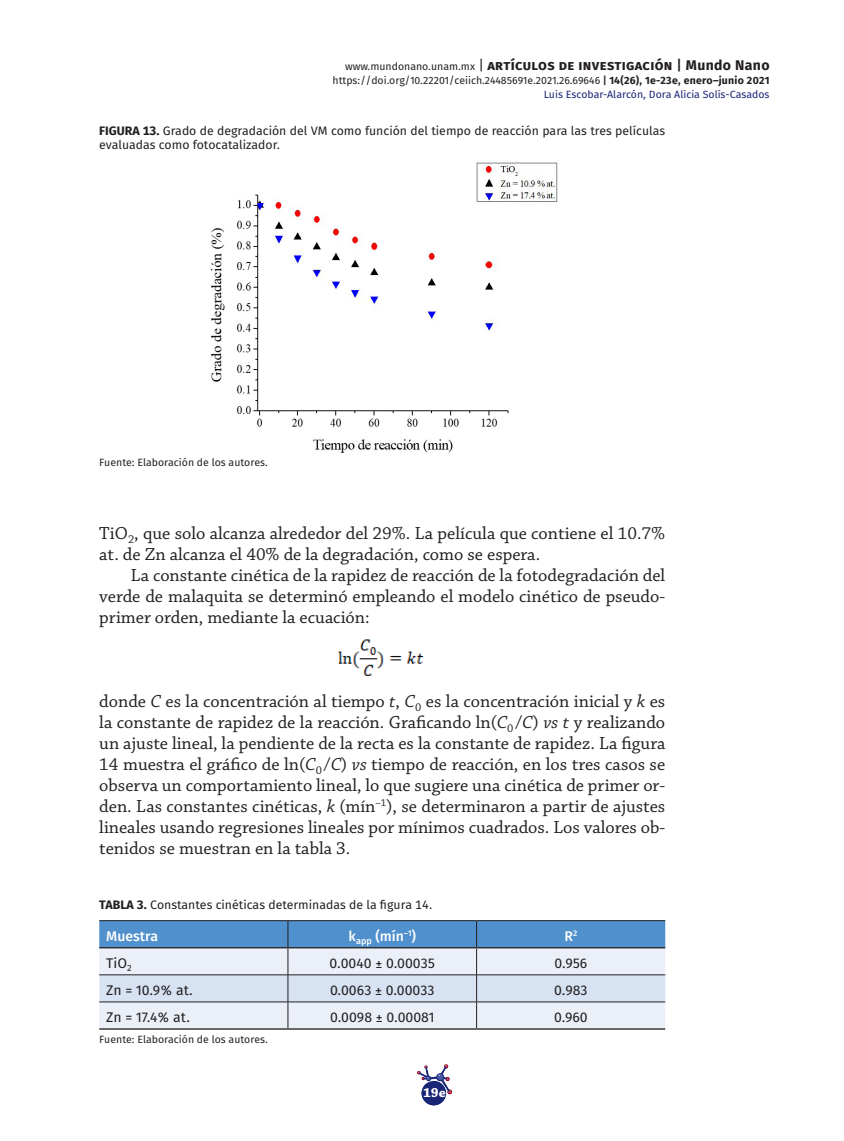
<style>
.page{position:relative;width:844px;height:1141px;background:#fff}
.page>*{position:absolute;margin:0;border:0;box-sizing:border-box;transform-origin:0 0}
.BT_ss{font:18.38px/21px "Chaparral Pro";color:#231f20;text-align:justify}
.Body_Text{font:18.38px/21px "Chaparral Pro";color:#231f20}
.Tabla{font:14px "Fira Sans OT";color:#231f20}
.t1{font:700 14px "Fira Sans OT";letter-spacing:.025em;color:#231f20}
.Tabla-2{font:14px "Fira Sans OT Medium";color:#fff}
.t2{font:700 14px "Chaparral Pro";color:#fff}
.Pie_Figura{font:12.25px/14px "Fira Sans OT";color:#231f20}
.Tabla-3{font:10.5px/14px "Fira Sans OT";color:#231f20;text-align:right}
.s1{font-weight:400;font-size:10.5px}
.s2{font-weight:400}
.s3{font-family:"Fira Sans OT Medium";font-weight:400}
.s4{font-family:"Fira Sans OT Medium"}
.s5{font-weight:700}
.s6{color:#192575}
.s7{font-style:italic}
</style>
<div class="page">
<svg style="left:417px;top:1065px;width:34px;height:40px"></svg>
<div style="left:421px;top:1081px;width:25px;height:24px;background:#192575;border-radius:50%"></div>
<img style="left:211px;top:162px;width:347px;height:291px">
<svg style="left:99px;top:921px;width:566px;height:107px;background:#bbcfe6"></svg>
<hr style="left:99px;top:1028px;width:189px;height:2px;background:#231f20">
<hr style="left:288px;top:1028px;width:188px;height:2px;background:#231f20">
<hr style="left:476px;top:1028px;width:189px;height:2px;background:#231f20">
<hr style="left:99px;top:947px;width:189px;height:1px;background:#231f20">
<hr style="left:288px;top:947px;width:188px;height:1px;background:#231f20">
<hr style="left:476px;top:947px;width:189px;height:1px;background:#231f20">
<hr style="left:99px;top:920px;width:189px;height:1px;background:#231f20">
<hr style="left:288px;top:920px;width:188px;height:1px;background:#231f20">
<hr style="left:476px;top:920px;width:189px;height:1px;background:#231f20">
<img style="left:338px;top:639px;width:85px;height:37px">
<p class="t1" style="left:345px;top:55px;width:426px"><span class="s1">www.mundonano.unam.mx</span> <span class="s2">|</span> artículos de investigación <span class="s3">|</span> Mundo Nano</p>
<p class="Tabla-3" style="left:332px;top:74px;width:438px">https://doi.org/10.22201/ceiich.24485691e.2021.26.69646 <span class="s4">|</span> <span class="s5">14(26), 1e-23e, enero–junio 2021<br></span><span class="s6">Luis Escobar-Alarcón, Dora Alicia Solís-Casados</span></p>
<p class="Pie_Figura" style="left:99px;top:125px;width:567px"><span class="s5">FIGURA 13.</span> Grado de degradación del VM como función del tiempo de reacción para las tres películas evaluadas como fotocatalizador.</p>
<p class="Tabla-3" style="left:99px;top:456px;width:170px">Fuente: Elaboración de los autores.</p>
<p class="Body_Text" style="left:99px;top:523px;width:567px">TiO<sub>2</sub>, que solo alcanza alrededor del 29%. La película que contiene el 10.7% at. de Zn alcanza el 40% de la degradación, como se espera.</p>
<p class="Body_Text" style="left:99px;top:565px;width:567px;text-align:justify;text-indent:32px">La constante cinética de la rapidez de reacción de la fotodegradación del verde de malaquita se determinó empleando el modelo cinético de pseudo&shy;primer orden, mediante la ecuación:</p>
<p class="BT_ss" style="left:99px;top:691px;width:567px">donde <span class="s7">C</span> es la concentración al tiempo <span class="s7">t</span>, <span class="s7">C</span><sub>0</sub> es la concentración inicial y <span class="s7">k</span> es la constante de rapidez de la reacción. Graficando ln(<span class="s7">C</span><sub>0</sub>/<span class="s7">C</span>) <span class="s7">vs t</span> y realizando un ajuste lineal, la pendiente de la recta es la constante de rapidez. La figura 14 muestra el gráfico de ln(<span class="s7">C</span><sub>0</sub>/<span class="s7">C</span>) <span class="s7">vs</span> tiempo de reacción, en los tres casos se observa un comportamiento lineal, lo que sugiere una cinética de primer or&shy;den. Las constantes cinéticas, <span class="s7">k</span> (mín<sup>–1</sup>), se determinaron a partir de ajustes lineales usando regresiones lineales por mínimos cuadrados. Los valores ob&shy;tenidos se muestran en la tabla 3.</p>
<p class="Pie_Figura" style="left:99px;top:899px;width:334px"><span class="s5">TABLA 3.</span> Constantes cinéticas determinadas de la figura 14.</p>
<p class="Tabla-2" style="left:106px;top:926px;width:53px">Muestra</p>
<p class="Tabla-2" style="left:348px;top:926px;width:69px">k<sub>app</sub> (mín<sup>–1</sup>)</p>
<p class="Tabla-2" style="left:564px;top:926px;width:14px">R<sup>2</sup></p>
<p class="Tabla" style="left:106px;top:953px;width:27px">TiO<sub>2</sub></p>
<p class="Tabla" style="left:329px;top:953px;width:107px">0.0040 ± 0.00035</p>
<p class="Tabla" style="left:554px;top:953px;width:35px">0.956</p>
<p class="Tabla" style="left:106px;top:980px;width:88px">Zn = 10.9% at.</p>
<p class="Tabla" style="left:330px;top:980px;width:106px">0.0063 ± 0.00033</p>
<p class="Tabla" style="left:554px;top:980px;width:35px">0.983</p>
<p class="Tabla" style="left:106px;top:1007px;width:85px">Zn = 17.4% at.</p>
<p class="Tabla" style="left:330px;top:1007px;width:106px">0.0098 ± 0.00081</p>
<p class="Tabla" style="left:554px;top:1007px;width:35px">0.960</p>
<p class="Tabla-3" style="left:99px;top:1033px;width:170px">Fuente: Elaboración de los autores.</p>
<p class="t2" style="left:423px;top:1085px;width:24px">19e</p>
</div>
